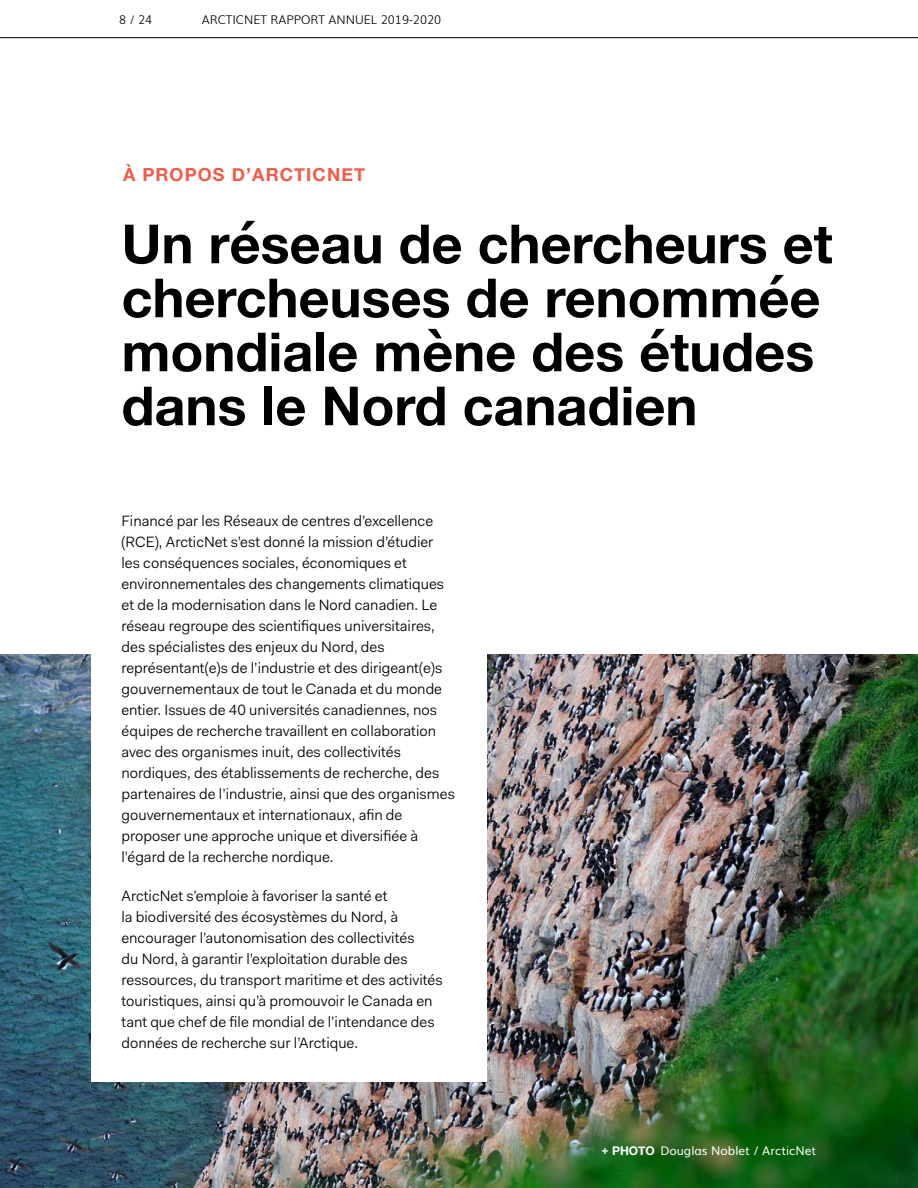
<style>
.page{position:relative;width:918px;height:1188px;background:#fff}
.page>*{position:absolute;margin:0;border:0;box-sizing:border-box;transform-origin:0 0}
.t1{font:700 54px/54px "Helvetica Neue";color:#000}
.t2{font:700 18px "Helvetica Neue";letter-spacing:.06em;color:#f15b47}
.t3{font:15px/21px "Fakt Pro Blond";color:#000}
.t4{font:300 12px "Muli";color:#000}
.t5{font:12px "Muli";color:#fff}
.s1{font-family:"Helvetica Neue";font-weight:700}
</style>
<div class="page">
<hr style="left:0;top:37px;width:918px;height:1px;background:#000">
<img style="left:0;top:654px;width:918px;height:534px">
<div style="left:91px;top:621px;width:396px;height:461px;background:#fff"></div>
<p class="t4" style="left:119px;top:10px;width:35px">8 / 24</p>
<p class="t4" style="left:202px;top:10px;width:241px">ARCTICNET RAPPORT ANNUEL 2019-2020</p>
<p class="t2" style="left:123px;top:161px;width:244px">À PROPOS D’ARCTICNET</p>
<h1 class="t1" style="left:122px;top:218px;width:713px">Un réseau de chercheurs et chercheuses de renommée mondiale mène des études dans le Nord canadien</h1>
<p class="t3" style="left:122px;top:510px;width:335px">Financé par les Réseaux de centres d’excellence (RCE), ArcticNet s’est donné la mission d’étudier les conséquences sociales, économiques et environnementales des changements climatiques et de la modernisation dans le Nord canadien. Le réseau regroupe des scientifiques universitaires, des spécialistes des enjeux du Nord, des représentant(e)s de l’industrie et des dirigeant(e)s gouvernementaux de tout le Canada et du monde entier. Issues de 40 universités canadiennes, nos équipes de recherche travaillent en collaboration avec des organismes inuit, des collectivités nordiques, des établissements de recherche, des partenaires de l’industrie, ainsi que des organismes gouvernementaux et internationaux, afin de proposer une approche unique et diversifiée à l’égard de la recherche nordique.</p>
<p class="t3" style="left:122px;top:885px;width:323px">ArcticNet s’emploie à favoriser la santé et<br>la biodiversité des écosystèmes du Nord, à encourager l’autonomisation des collectivités<br>du Nord, à garantir l’exploitation durable des ressources, du transport maritime et des activités touristiques, ainsi qu’à promouvoir le Canada en tant que chef de file mondial de l’intendance des données de recherche sur l’Arctique.</p>
<p class="t5" style="left:602px;top:1141px;width:216px"><span class="s1">+ PHOTO</span> Douglas Noblet / ArcticNet</p>
</div>
